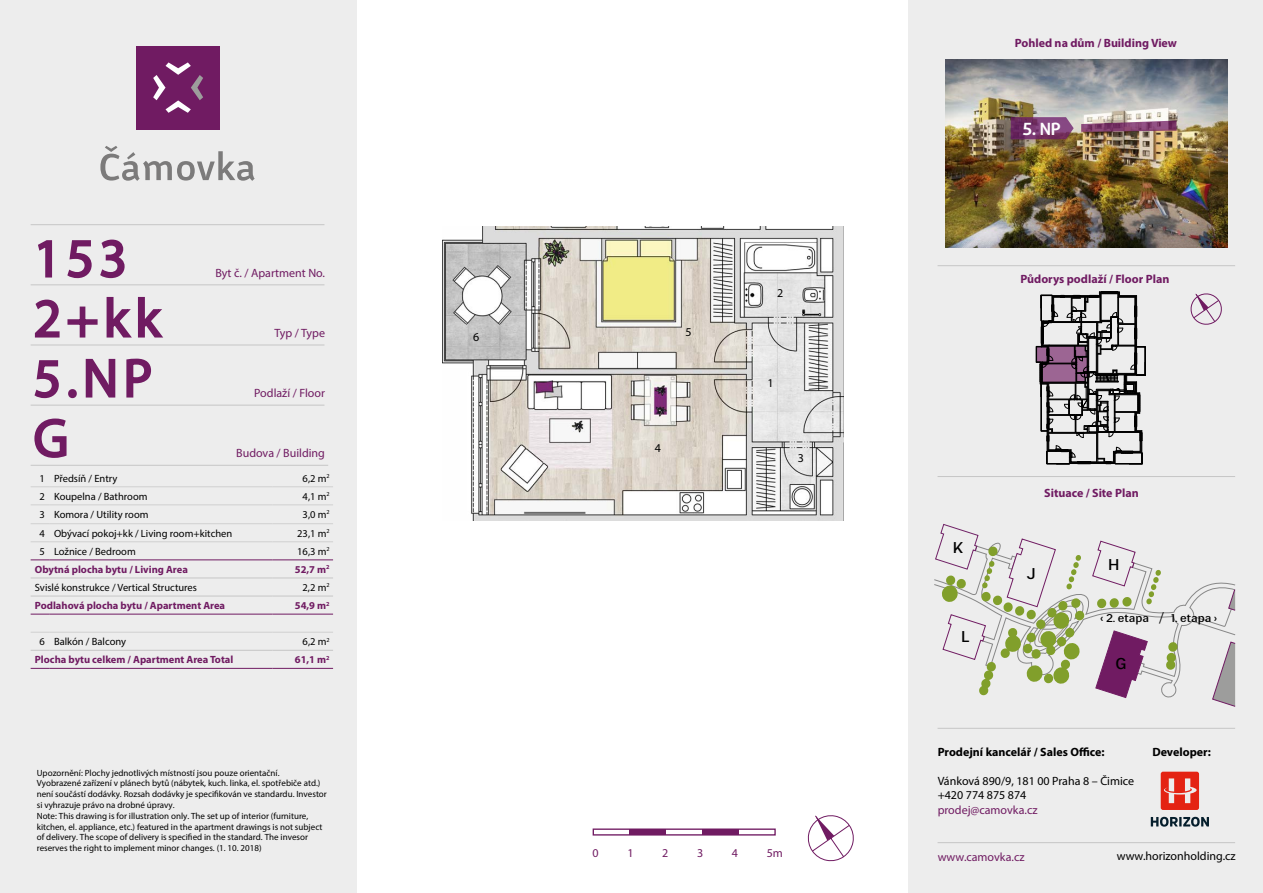
<style>
.page{position:relative;width:1263px;height:893px;background:#fff}
.page>*{position:absolute;margin:0;border:0;box-sizing:border-box;transform-origin:0 0}
.t1{font:54px/60px "Myriad Pro";letter-spacing:.095em;color:#701b62}
.t2{font:700 16.8px "Daxline Pro";color:#fff}
.t3{font:500 16.05px "Caravel";color:#000}
.t4{font:12px "Myriad Pro";color:#701b62}
.t5{font:12px/14.4px "Myriad Pro";color:#000}
.t6{font:700 12px "Myriad Pro";color:#701b62}
.t7{font:700 12px "Myriad Pro";color:#000}
.t8{font:500 12px "Caravel";color:#000}
.t9{font:10.5px "Myriad Pro";color:#000}
.t10{font:700 10.5px "Myriad Pro";color:#701b62}
.t11{font:9px/10.8px "Myriad Pro";color:#000}
</style>
<div class="page">
<img style="left:442px;top:227px;width:401px;height:294px">
<div style="left:908px;top:0;width:355px;height:893px;background:#ededed"></div>
<hr style="left:937px;top:476px;width:298px;height:1px;background:#c6c6c6">
<hr style="left:937px;top:728px;width:298px;height:1px;background:#c6c6c6">
<hr style="left:937px;top:842px;width:298px;height:1px;background:#c6c6c6">
<hr style="left:937px;top:265px;width:298px;height:1px;background:#c6c6c6">
<svg style="left:1212px;top:643px;width:24px;height:64px"></svg>
<svg style="left:934px;top:563px;width:301px;height:135px"></svg>
<svg style="left:1146px;top:570px;width:15px;height:35px"></svg>
<svg style="left:1165px;top:642px;width:13px;height:28px"></svg>
<svg style="left:1096px;top:596px;width:36px;height:13px"></svg>
<svg style="left:1228px;top:589px;width:8px;height:22px"></svg>
<svg style="left:1092px;top:540px;width:44px;height:47px"></svg>
<svg style="left:935px;top:523px;width:150px;height:173px"></svg>
<svg style="left:1095px;top:630px;width:53px;height:68px"></svg>
<img style="left:946px;top:60px;width:281px;height:187px">
<div style="left:0;top:0;width:356px;height:893px;background:#ededed"></div>
<svg style="left:100px;top:146px;width:155px;height:35px"></svg>
<div style="left:136px;top:46px;width:84px;height:84px;background:#701b62"></div>
<svg style="left:153px;top:62px;width:50px;height:51px"></svg>
<hr style="left:31px;top:284px;width:293px;height:1px;background:#c6c6c6">
<hr style="left:31px;top:224px;width:293px;height:1px;background:#c6c6c6">
<hr style="left:31px;top:345px;width:293px;height:1px;background:#c6c6c6">
<hr style="left:31px;top:405px;width:293px;height:1px;background:#c6c6c6">
<hr style="left:31px;top:465px;width:297px;height:1px;background:#c6c6c6">
<svg style="left:1151px;top:817px;width:58px;height:10px"></svg>
<svg style="left:1161px;top:772px;width:38px;height:38px"></svg>
<svg style="left:1190px;top:293px;width:32px;height:32px"></svg>
<svg style="left:807px;top:815px;width:47px;height:47px"></svg>
<div style="left:593px;top:828px;width:183px;height:7px;border:1px solid #701b62"></div>
<div style="left:702px;top:829px;width:37px;height:6px;background:#701b62"></div>
<div style="left:629px;top:829px;width:37px;height:6px;background:#701b62"></div>
<svg style="left:1036px;top:292px;width:110px;height:173px"></svg>
<svg style="left:38px;top:240px;width:15px;height:38px"></svg>
<svg style="left:67px;top:239px;width:58px;height:40px"></svg>
<svg style="left:34px;top:299px;width:64px;height:39px"></svg>
<svg style="left:106px;top:296px;width:57px;height:42px"></svg>
<svg style="left:34px;top:360px;width:25px;height:39px"></svg>
<div style="left:68px;top:389px;width:9px;height:9px;border:2px solid #701b62;border-radius:50%"></div>
<svg style="left:85px;top:358px;width:31px;height:40px"></svg>
<svg style="left:126px;top:358px;width:26px;height:40px"></svg>
<svg style="left:34px;top:418px;width:33px;height:40px"></svg>
<svg style="left:31px;top:578px;width:19px;height:1px"></svg>
<hr style="left:50px;top:578px;width:223px;height:1px;background:#c6c6c6">
<hr style="left:273px;top:578px;width:60px;height:1px;background:#c6c6c6">
<svg style="left:31px;top:650px;width:19px;height:1px"></svg>
<hr style="left:50px;top:650px;width:223px;height:1px;background:#c6c6c6">
<hr style="left:273px;top:650px;width:60px;height:1px;background:#c6c6c6">
<svg style="left:31px;top:486px;width:19px;height:1px"></svg>
<hr style="left:50px;top:486px;width:223px;height:1px;background:#d0d0d0">
<hr style="left:273px;top:486px;width:60px;height:1px;background:#d0d0d0">
<svg style="left:31px;top:504px;width:19px;height:1px"></svg>
<hr style="left:50px;top:504px;width:223px;height:1px;background:#d0d0d0">
<hr style="left:273px;top:504px;width:60px;height:1px;background:#d0d0d0">
<svg style="left:31px;top:523px;width:19px;height:1px"></svg>
<hr style="left:50px;top:523px;width:223px;height:1px;background:#d0d0d0">
<hr style="left:273px;top:523px;width:60px;height:1px;background:#d0d0d0">
<svg style="left:31px;top:541px;width:19px;height:1px"></svg>
<hr style="left:50px;top:541px;width:223px;height:1px;background:#d0d0d0">
<hr style="left:273px;top:541px;width:60px;height:1px;background:#d0d0d0">
<svg style="left:31px;top:632px;width:19px;height:1px"></svg>
<hr style="left:50px;top:632px;width:223px;height:1px;background:#d0d0d0">
<hr style="left:273px;top:632px;width:60px;height:1px;background:#d0d0d0">
<svg style="left:31px;top:614px;width:19px;height:1px"></svg>
<hr style="left:50px;top:614px;width:223px;height:1px;background:#701b62">
<hr style="left:273px;top:614px;width:60px;height:1px;background:#701b62">
<svg style="left:31px;top:668px;width:19px;height:1px"></svg>
<hr style="left:50px;top:668px;width:223px;height:1px;background:#701b62">
<hr style="left:273px;top:668px;width:60px;height:1px;background:#701b62">
<svg style="left:31px;top:596px;width:19px;height:1px"></svg>
<hr style="left:50px;top:596px;width:223px;height:1px;background:#c6c6c6">
<hr style="left:273px;top:596px;width:60px;height:1px;background:#c6c6c6">
<svg style="left:31px;top:559px;width:19px;height:1px"></svg>
<hr style="left:50px;top:559px;width:223px;height:1px;background:#701b62">
<hr style="left:273px;top:559px;width:60px;height:1px;background:#701b62">
<svg style="left:1011px;top:117px;width:63px;height:22px"></svg>
<svg style="left:1081px;top:121px;width:95px;height:11px"></svg>
<h1 class="t1" style="left:34px;top:227px;width:128px">153<br>2+kk<br>5.NP<br>G</h1>
<p class="t9" style="left:40px;top:472px;width:79px">1 Předsíň / Entry</p>
<p class="t9" style="left:303px;top:472px;width:29px">6,2 m<sup>2</sup></p>
<p class="t9" style="left:40px;top:490px;width:109px">2 Koupelna / Bathroom</p>
<p class="t9" style="left:303px;top:490px;width:29px">4,1 m<sup>2</sup></p>
<p class="t9" style="left:40px;top:508px;width:110px">3 Komora / Utility room</p>
<p class="t9" style="left:303px;top:508px;width:29px">3,0 m<sup>2</sup></p>
<p class="t9" style="left:40px;top:527px;width:194px">4 Obývací pokoj+kk / Living room+kitchen</p>
<p class="t9" style="left:297px;top:527px;width:34px">23,1 m<sup>2</sup></p>
<p class="t9" style="left:40px;top:545px;width:98px">5 Ložnice / Bedroom</p>
<p class="t9" style="left:297px;top:545px;width:34px">16,3 m<sup>2</sup></p>
<p class="t10" style="left:35px;top:562px;width:155px">Obytná plocha bytu / Living Area</p>
<p class="t10" style="left:295px;top:562px;width:36px">52,7 m<sup>2</sup></p>
<p class="t9" style="left:35px;top:581px;width:164px">Svislé konstrukce / Vertical Structures</p>
<p class="t9" style="left:303px;top:581px;width:29px">2,2 m<sup>2</sup></p>
<p class="t10" style="left:35px;top:599px;width:192px">Podlahová plocha bytu / Apartment Area</p>
<p class="t10" style="left:295px;top:599px;width:36px">54,9 m<sup>2</sup></p>
<p class="t9" style="left:40px;top:635px;width:88px">6 Balkón / Balcony</p>
<p class="t9" style="left:303px;top:635px;width:29px">6,2 m<sup>2</sup></p>
<p class="t10" style="left:35px;top:653px;width:200px">Plocha bytu celkem / Apartment Area Total</p>
<p class="t10" style="left:295px;top:653px;width:36px">61,1 m<sup>2</sup></p>
<h3 class="t4" style="left:215px;top:265px;width:111px">Byt č. / Apartment No.</h3>
<h3 class="t4" style="left:274px;top:325px;width:52px">Typ / Type</h3>
<h3 class="t4" style="left:254px;top:385px;width:72px">Podlaží / Floor</h3>
<h3 class="t4" style="left:236px;top:445px;width:90px">Budova / Building</h3>
<p class="t11" style="left:37px;top:767px;width:292px">Upozornění: Plochy jednotlivých místností jsou pouze orientační.<br>Vyobrazené zařízení v plánech bytů (nábytek, kuch. linka, el. spotřebiče atd.) není součástí dodávky. Rozsah dodávky je specifikován ve standardu. Investor si vyhrazuje právo na drobné úpravy.<br>Note: This drawing is for illustration only. The set up of interior (furniture, kitchen, el. appliance, etc.) featured in the apartment drawings is not subject of delivery. The scope of delivery is specified in the standard. The invesor reserves the right to implement minor changes. (1. 10. 2018)</p>
<h3 class="t5" style="left:473px;top:330px;width:8px">6</h3>
<h3 class="t5" style="left:686px;top:325px;width:8px">5</h3>
<h3 class="t5" style="left:655px;top:440px;width:8px">4</h3>
<h3 class="t5" style="left:777px;top:286px;width:8px">2</h3>
<h3 class="t5" style="left:767px;top:376px;width:8px">1</h3>
<h3 class="t5" style="left:798px;top:450px;width:8px">3</h3>
<h3 class="t4" style="left:593px;top:845px;width:8px">0</h3>
<h3 class="t4" style="left:627px;top:845px;width:8px">1</h3>
<h3 class="t4" style="left:662px;top:845px;width:8px">2</h3>
<h3 class="t4" style="left:697px;top:845px;width:8px">3</h3>
<h3 class="t4" style="left:732px;top:845px;width:8px">4</h3>
<h3 class="t4" style="left:767px;top:845px;width:18px">5m</h3>
<h3 class="t6" style="left:1015px;top:35px;width:164px">Pohled na dům / Building View</h3>
<h2 class="t2" style="left:1023px;top:118px;width:40px">5. NP</h2>
<h3 class="t6" style="left:1020px;top:271px;width:151px">Půdorys podlaží / Floor Plan</h3>
<h3 class="t3" style="left:953px;top:538px;width:12px">K</h3>
<h3 class="t3" style="left:961px;top:627px;width:10px">L</h3>
<h3 class="t6" style="left:1044px;top:485px;width:96px">Situace / Site Plan</h3>
<h3 class="t3" style="left:1027px;top:565px;width:10px">J</h3>
<h3 class="t3" style="left:1108px;top:555px;width:13px">H</h3>
<h3 class="t8" style="left:1100px;top:611px;width:119px">‹ 2. etapa / 1. etapa ›</h3>
<h3 class="t3" style="left:1115px;top:655px;width:13px">G</h3>
<h3 class="t7" style="left:938px;top:744px;width:169px">Prodejní kancelář / Sales Office:</h3>
<h3 class="t5" style="left:938px;top:773px;width:198px">Vánková 890/9, 181 00 Praha 8 – Čimice +420 774 875 874</h3>
<h3 class="t4" style="left:938px;top:802px;width:101px">prodej@camovka.cz</h3>
<h3 class="t7" style="left:1152px;top:744px;width:60px">Developer:</h3>
<h3 class="t4" style="left:938px;top:849px;width:88px">www.camovka.cz</h3>
<h3 class="t5" style="left:1117px;top:849px;width:120px">www.horizonholding.cz</h3>
</div>
